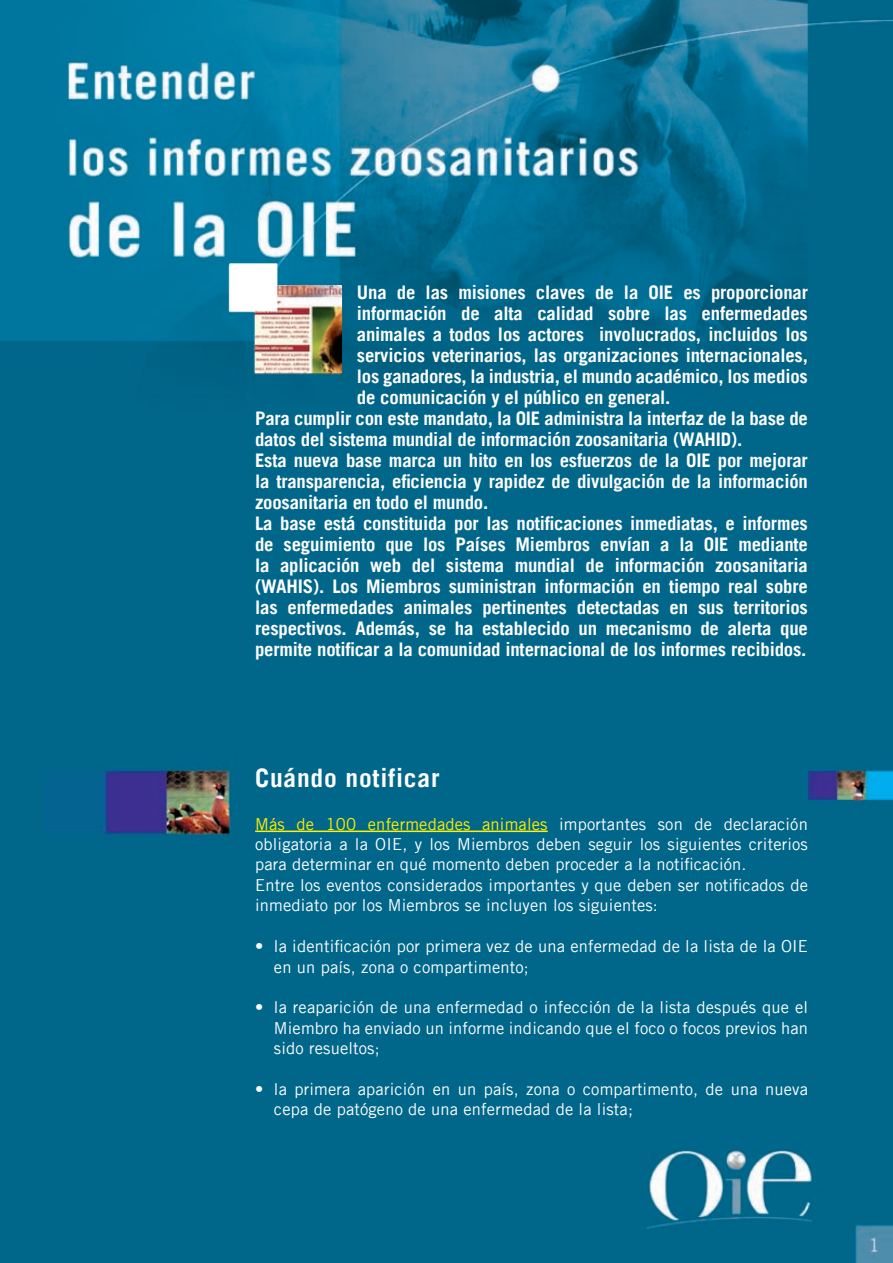
<style>
.page{position:relative;width:893px;height:1263px;background:#fff}
.page>*{position:absolute;margin:0;border:0;box-sizing:border-box;transform-origin:0 0}
.t1{font:700 25.5px "Trade Gothic";letter-spacing:.03em;color:#fff}
.t2{font:700 18.75px/21px "Trade Gothic";letter-spacing:-.01em;color:#fff;text-align:justify}
.t3{font:16.5px/20.4px "Trade Gothic";letter-spacing:.01em;color:#fff}
.s1{color:#fff101}
</style>
<div class="page">
<img style="left:0;top:0;width:893px;height:1263px">
<hr style="left:255px;top:830px;width:293px;height:2px;background:#fff101">
<img style="left:255px;top:286px;width:87px;height:86px">
<div style="left:230px;top:264px;width:47px;height:47px;background:#fff"></div>
<p class="t2" style="left:357px;top:282px;width:453px">Una de las misiones claves de la OIE es proporcionar información de alta calidad sobre las enfermedades animales a todos los actores involucrados, incluidos los servicios veterinarios, las organizaciones internacionales, los ganadores, la industria, el mundo académico, los medios de comunicación y el público en general.</p>
<p class="t2" style="left:255px;top:408px;width:554px">Para cumplir con este mandato, la OIE administra la interfaz de la base de datos del sistema mundial de información zoosanitaria (WAHID).</p>
<p class="t2" style="left:255px;top:450px;width:554px">Esta nueva base marca un hito en los esfuerzos de la OIE por mejorar la transparencia, eficiencia y rapidez de divulgación de la información zoosanitaria en todo el mundo.</p>
<p class="t2" style="left:255px;top:513px;width:554px">La base está constituida por las notificaciones inmediatas, e informes de seguimiento que los Países Miembros envían a la OIE mediante la aplicación web del sistema mundial de información zoosanitaria (WAHIS). Los Miembros suministran información en tiempo real sobre las enfermedades animales pertinentes detectadas en sus territorios respectivos. Además, se ha establecido un mecanismo de alerta que permite notificar a la comunidad internacional de los informes recibidos.</p>
<p class="t1" style="left:255px;top:762px;width:186px">Cuándo notificar</p>
<p class="t3" style="left:255px;top:813px;width:554px;text-align:justify"><span class="s1">Más de 100 enfermedades animales</span> importantes son de declaración obligatoria a la OIE, y los Miembros deben seguir los siguientes criterios para determinar en qué momento deben proceder a la notificación.</p>
<p class="t3" style="left:255px;top:875px;width:554px">Entre los eventos considerados importantes y que deben ser notificados de inmediato por los Miembros se incluyen los siguientes:</p>
<p class="t3" style="left:274px;top:936px;width:535px;text-indent:-19px">• la identificación por primera vez de una enfermedad de la lista de la OIE en un país, zona o compartimento;</p>
<p class="t3" style="left:274px;top:997px;width:536px;text-align:justify;text-indent:-19px">• la reaparición de una enfermedad o infección de la lista después que el Miembro ha enviado un informe indicando que el foco o focos previos han sido resueltos;</p>
<p class="t3" style="left:274px;top:1079px;width:535px;text-indent:-19px">• la primera aparición en un país, zona o compartimento, de una nueva cepa de patógeno de una enfermedad de la lista;</p>
</div>
